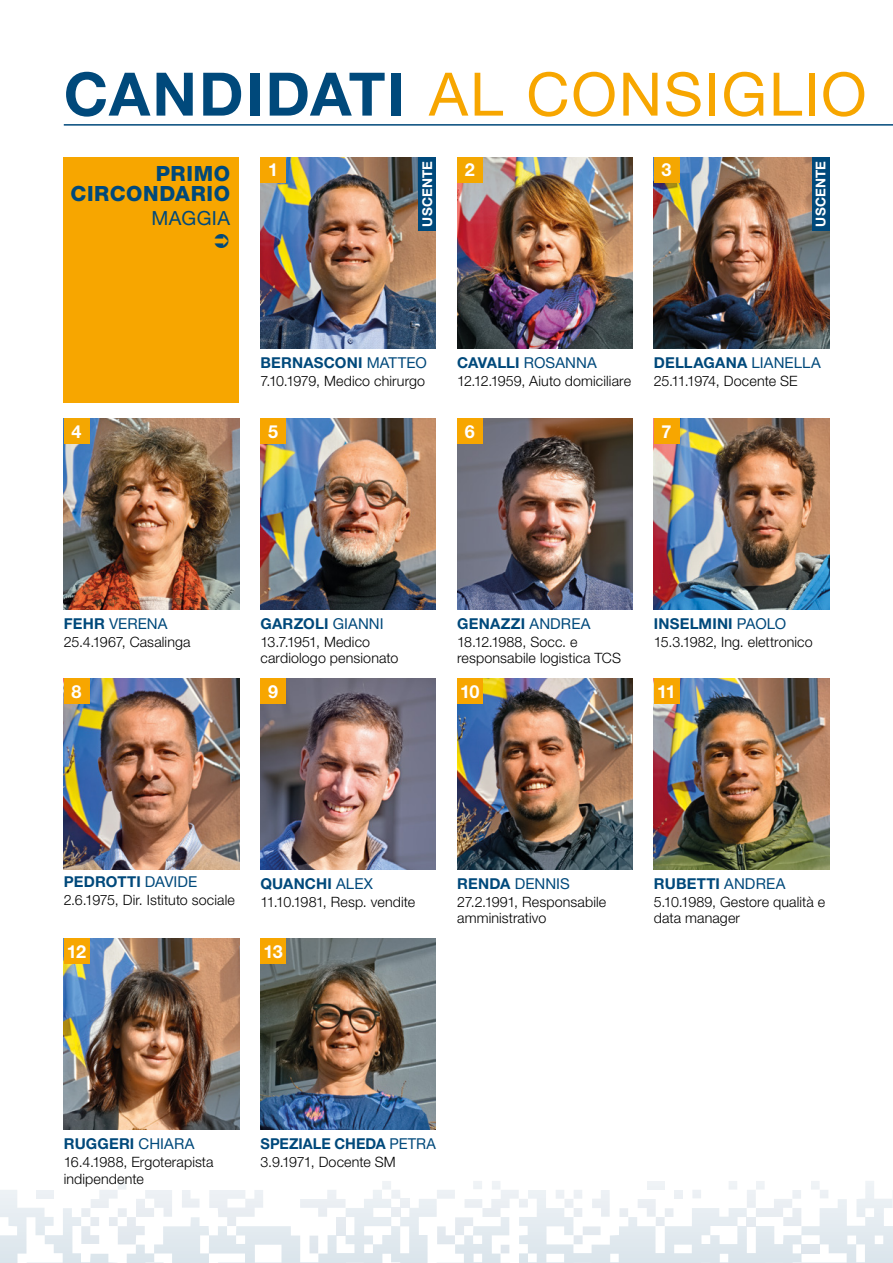
<style>
.page{position:relative;width:893px;height:1263px;background:#fff}
.page>*{position:absolute;margin:0;border:0;box-sizing:border-box;transform-origin:0 0}
.t1{font:60px "Helvetica Neue LT Std";letter-spacing:.03em;color:#f7a600}
.t2{font:800 21px/20.4px "Helvetica Neue LT Std";letter-spacing:.03em;color:#00497b;text-align:right}
.t3{font:19.5px "Helvetica Neue LT Std";letter-spacing:.025em;color:#00497b}
.t4{font:700 18px "Helvetica Neue LT Std";letter-spacing:-.04em;color:#fff}
.t5{font:700 15px "Helvetica Neue LT Std";letter-spacing:.01em;color:#00497b}
.t6{font:15px "Helvetica Neue LT Std";letter-spacing:.005em;color:#00497b}
.t7{font:300 14.25px/16.5px "Helvetica Neue LT Std";letter-spacing:.01em;color:#000}
.t8{font:700 13.5px "Helvetica Neue LT Std";letter-spacing:.015em;color:#fff}
.s1{font-weight:700;color:#00497b}
.s2{font-weight:400}
.s3{font-weight:700}
</style>
<div class="page">
<svg style="left:0;top:1181px;width:893px;height:82px"></svg>
<svg style="left:209px;top:1190px;width:54px;height:36px"></svg>
<svg style="left:300px;top:1189px;width:46px;height:28px"></svg>
<svg style="left:592px;top:1190px;width:18px;height:27px"></svg>
<svg style="left:638px;top:1199px;width:18px;height:18px"></svg>
<svg style="left:182px;top:1190px;width:18px;height:17px"></svg>
<div style="left:36px;top:1190px;width:18px;height:8px;background:#ecf0f4"></div>
<div style="left:647px;top:1181px;width:17px;height:8px;background:#eff3f6"></div>
<svg style="left:573px;top:1226px;width:28px;height:18px"></svg>
<div style="left:656px;top:1217px;width:9px;height:9px;background:#e6ebf0"></div>
<svg style="left:665px;top:1208px;width:8px;height:9px"></svg>
<svg style="left:619px;top:1208px;width:9px;height:9px"></svg>
<svg style="left:692px;top:1189px;width:9px;height:9px"></svg>
<div style="left:674px;top:1190px;width:8px;height:8px;background:#ecf0f4"></div>
<svg style="left:556px;top:1189px;width:26px;height:28px"></svg>
<svg style="left:811px;top:1181px;width:17px;height:17px"></svg>
<svg style="left:747px;top:1181px;width:54px;height:45px"></svg>
<svg style="left:728px;top:1181px;width:9px;height:9px"></svg>
<svg style="left:382px;top:1181px;width:18px;height:18px"></svg>
<svg style="left:81px;top:1181px;width:91px;height:63px"></svg>
<svg style="left:309px;top:1235px;width:9px;height:18px"></svg>
<div style="left:336px;top:1217px;width:10px;height:18px;background:#e5eaf0"></div>
<svg style="left:437px;top:1181px;width:91px;height:72px"></svg>
<div style="left:747px;top:1217px;width:9px;height:9px;background:#e6ebf0"></div>
<div style="left:801px;top:1244px;width:19px;height:9px;background:#dfe6ed"></div>
<div style="left:400px;top:1199px;width:9px;height:9px;background:#ebeff3"></div>
<div style="left:391px;top:1208px;width:9px;height:9px;background:#e9edf2"></div>
<img style="left:64px;top:418px;width:175px;height:191px">
<div style="left:64px;top:418px;width:25px;height:26px;background:#f4a701"></div>
<img style="left:260px;top:418px;width:176px;height:191px">
<div style="left:260px;top:418px;width:26px;height:26px;background:#f7a600"></div>
<img style="left:457px;top:418px;width:175px;height:191px">
<div style="left:457px;top:418px;width:26px;height:26px;background:#f7a600"></div>
<img style="left:654px;top:418px;width:175px;height:191px">
<div style="left:654px;top:418px;width:25px;height:26px;background:#f7a600"></div>
<img style="left:64px;top:678px;width:175px;height:192px">
<div style="left:64px;top:678px;width:25px;height:26px;background:#f7a600"></div>
<img style="left:260px;top:678px;width:176px;height:192px">
<div style="left:260px;top:678px;width:26px;height:26px;background:#f7a600"></div>
<img style="left:457px;top:678px;width:175px;height:192px">
<div style="left:457px;top:678px;width:26px;height:26px;background:#f7a600"></div>
<img style="left:654px;top:678px;width:175px;height:192px">
<div style="left:654px;top:678px;width:25px;height:26px;background:#f7a600"></div>
<img style="left:260px;top:938px;width:176px;height:192px">
<div style="left:260px;top:938px;width:26px;height:26px;background:#f7a600"></div>
<img style="left:64px;top:938px;width:175px;height:192px">
<div style="left:64px;top:938px;width:25px;height:26px;background:#f7a600"></div>
<div style="left:64px;top:157px;width:175px;height:246px;background:#f7a600"></div>
<img style="left:457px;top:157px;width:175px;height:192px">
<div style="left:457px;top:157px;width:26px;height:26px;background:#f4a701"></div>
<img style="left:654px;top:157px;width:175px;height:192px">
<div style="left:654px;top:157px;width:25px;height:26px;background:#f4a701"></div>
<div style="left:812px;top:157px;width:17px;height:73px;background:#00497b"></div>
<img style="left:260px;top:157px;width:176px;height:192px">
<div style="left:260px;top:157px;width:26px;height:26px;background:#f7a600"></div>
<div style="left:419px;top:157px;width:17px;height:73px;background:#00497b"></div>
<hr style="left:64px;top:124px;width:829px;height:2px;background:#00497b">
<h1 class="t1" style="left:64px;top:58px;width:804px"><span class="s1">CANDIDATI</span> AL CONSIGLIO</h1>
<h2 class="t2" style="left:71px;top:163px;width:161px">PRIMO<br>CIRCONDARIO</h2>
<h3 class="t3" style="left:151px;top:206px;width:80px">MAGGIA</h3>
<p class="t4" style="left:268px;top:159px;width:12px">1</p>
<p class="t8" style="left:419px;top:227px;width:67px;rotate:-90deg">USCENTE</p>
<p class="t4" style="left:465px;top:159px;width:12px">2</p>
<p class="t4" style="left:661px;top:159px;width:12px">3</p>
<p class="t8" style="left:812px;top:227px;width:67px;rotate:-90deg">USCENTE</p>
<p class="t4" style="left:72px;top:420px;width:12px">4</p>
<p class="t5" style="left:260px;top:353px;width:168px">BERNASCONI <span class="s2">MATTEO</span></p>
<p class="t7" style="left:260px;top:372px;width:166px">7.10.1979, Medico chirurgo</p>
<p class="t4" style="left:268px;top:420px;width:12px">5</p>
<p class="t5" style="left:457px;top:353px;width:141px">CAVALLI <span class="s2">ROSANNA</span></p>
<p class="t7" style="left:457px;top:372px;width:176px">12.12.1959, Aiuto domiciliare</p>
<p class="t4" style="left:465px;top:420px;width:12px">6</p>
<p class="t5" style="left:654px;top:353px;width:169px">DELLAGANA <span class="s2">LIANELLA</span></p>
<p class="t7" style="left:654px;top:372px;width:145px">25.11.1974, Docente SE</p>
<p class="t4" style="left:661px;top:420px;width:12px">7</p>
<p class="t6" style="left:64px;top:614px;width:105px"><span class="s3">FEHR</span> VERENA</p>
<p class="t7" style="left:64px;top:633px;width:128px">25.4.1967, Casalinga</p>
<p class="t4" style="left:72px;top:680px;width:12px">8</p>
<p class="t5" style="left:260px;top:614px;width:125px">GARZOLI <span class="s2">GIANNI</span></p>
<p class="t7" style="left:260px;top:633px;width:139px">13.7.1951, Medico cardiologo pensionato</p>
<p class="t4" style="left:268px;top:680px;width:12px">9</p>
<p class="t5" style="left:457px;top:614px;width:135px">GENAZZI <span class="s2">ANDREA</span></p>
<p class="t7" style="left:457px;top:633px;width:165px">18.12.1988, Socc. e responsabile logistica TCS</p>
<p class="t4" style="left:460px;top:680px;width:21px">10</p>
<p class="t5" style="left:654px;top:614px;width:134px">INSELMINI <span class="s2">PAOLO</span></p>
<p class="t7" style="left:654px;top:633px;width:160px">15.3.1982, Ing. elettronico</p>
<p class="t4" style="left:657px;top:680px;width:20px">11</p>
<p class="t5" style="left:64px;top:872px;width:135px">PEDROTTI <span class="s2">DAVIDE</span></p>
<p class="t7" style="left:64px;top:891px;width:173px">2.6.1975, Dir. Istituto sociale</p>
<p class="t4" style="left:67px;top:940px;width:21px">12</p>
<p class="t5" style="left:260px;top:874px;width:114px">QUANCHI <span class="s2">ALEX</span></p>
<p class="t7" style="left:260px;top:893px;width:156px">11.10.1981, Resp. vendite</p>
<p class="t4" style="left:264px;top:940px;width:21px">13</p>
<p class="t6" style="left:457px;top:875px;width:114px"><span class="s3">RENDA</span> DENNIS</p>
<p class="t7" style="left:457px;top:893px;width:151px">27.2.1991, Responsabile amministrativo</p>
<p class="t5" style="left:654px;top:874px;width:133px">RUBETTI <span class="s2">ANDREA</span></p>
<p class="t7" style="left:654px;top:893px;width:173px">5.10.1989, Gestore qualità e data manager</p>
<p class="t5" style="left:64px;top:1134px;width:132px">RUGGERI <span class="s2">CHIARA</span></p>
<p class="t7" style="left:64px;top:1153px;width:151px">16.4.1988, Ergoterapista indipendente</p>
<p class="t5" style="left:260px;top:1134px;width:177px">SPEZIALE CHEDA <span class="s2">PETRA</span></p>
<p class="t7" style="left:260px;top:1153px;width:137px">3.9.1971, Docente SM</p>
</div>
